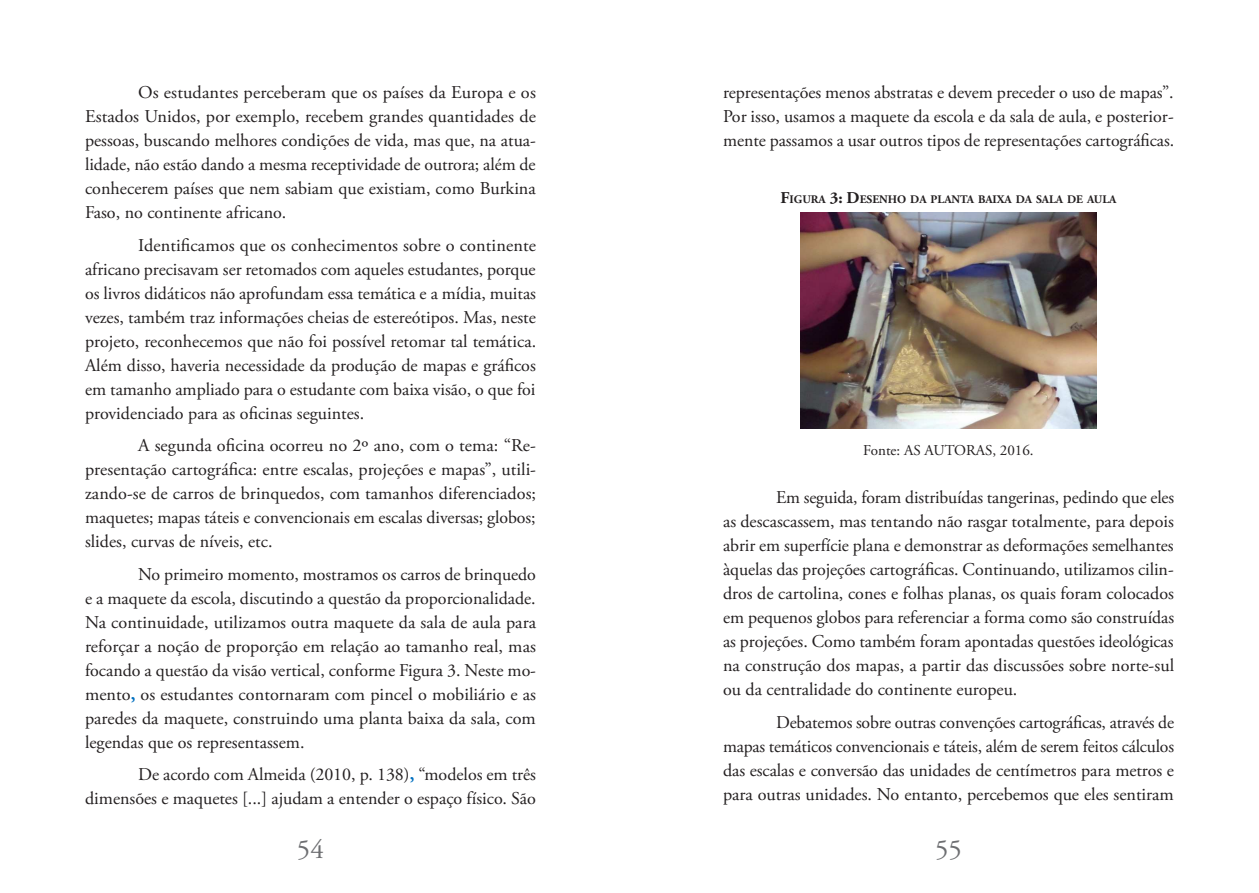
<style>
.page{position:relative;width:1259px;height:893px;background:#fff}
.page>*{position:absolute;margin:0;border:0;box-sizing:border-box;transform-origin:0 0}
.t1{font:27px "Adobe Garamond Pro";color:#6d6e71}
.t2{font:18px/24px "Adobe Garamond Pro";letter-spacing:-.005em;color:#231f20;text-align:justify}
.t3{font:15px "Adobe Garamond Pro";color:#231f20}
.t4{font:700 11.55px "Adobe Garamond Pro";color:#231f20}
.s1{font-weight:700;color:#0070c0}
.s2{font-size:16.5px}
</style>
<div class="page">
<img style="left:800px;top:213px;width:296px;height:215px">
<p class="t2" style="left:85px;top:81px;width:452px;text-indent:53px">Os estudantes perceberam que os países da Europa e os Estados Unidos, por exemplo, recebem grandes quantidades de pessoas, buscando melhores condições de vida, mas que, na atua&shy;lidade, não estão dando a mesma receptividade de outrora; além de conhecerem países que nem sabiam que existiam, como Burkina Faso, no continente africano.</p>
<p class="t2" style="left:85px;top:233px;width:452px;text-indent:53px">Identiicamos que os conhecimentos sobre o continente africano precisavam ser retomados com aqueles estudantes, porque os livros didáticos não aprofundam essa temática e a mídia, muitas vezes, também traz informações cheias de estereótipos. Mas, neste projeto, reconhecemos que não foi possível retomar tal temática.<br>Além disso, haveria necessidade da produção de mapas e gráicos em tamanho ampliado para o estudante com baixa visão, o que foi providenciado para as oicinas seguintes.</p>
<p class="t2" style="left:85px;top:434px;width:452px;text-indent:53px">A segunda oicina ocorreu no 2º ano, com o tema: “Re&shy;presentação cartográica: entre escalas, projeções e mapas”, utili&shy;zando-se de carros de brinquedos, com tamanhos diferenciados; maquetes; mapas táteis e convencionais em escalas diversas; globos; slides, curvas de níveis, etc.</p>
<p class="t2" style="left:85px;top:562px;width:453px;text-indent:53px">No primeiro momento, mostramos os carros de brinquedo e a maquete da escola, discutindo a questão da proporcionalidade.<br>Na continuidade, utilizamos outra maquete da sala de aula para reforçar a noção de proporção em relação ao tamanho real, mas focando a questão da visão vertical, conforme Figura 3. Neste mo&shy;mento<span class="s1">,</span> os estudantes contornaram com pincel o mobiliário e as paredes da maquete, construindo uma planta baixa da sala, com legendas que os representassem.</p>
<p class="t2" style="left:85px;top:763px;width:452px;text-align:right">De acordo com Almeida (2010, p. 138)<span class="s1">,</span> “modelos em três dimensões e maquetes [...] ajudam a entender o espaço físico. São</p>
<p class="t2" style="left:723px;top:81px;width:453px">representações menos abstratas e devem preceder o uso de mapas”.<br>Por isso, usamos a maquete da escola e da sala de aula, e posterior&shy;mente passamos a usar outros tipos de representações cartográicas.</p>
<p class="t4" style="left:780px;top:192px;width:337px"><span class="s2">F</span>IGURA <span class="s2">3: D</span>ESENHO DA PLANTA BAIXA DA SALA DE AULA</p>
<p class="t3" style="left:863px;top:442px;width:172px">Fonte: AS AUTORAS, 2016.</p>
<p class="t2" style="left:723px;top:486px;width:452px;text-indent:53px">Em seguida, foram distribuídas tangerinas, pedindo que eles as descascassem, mas tentando não rasgar totalmente, para depois abrir em superfície plana e demonstrar as deformações semelhantes àquelas das projeções cartográicas. Continuando, utilizamos cilin&shy;dros de cartolina, cones e folhas planas, os quais foram colocados em pequenos globos para referenciar a forma como são construídas as projeções. Como também foram apontadas questões ideológicas na construção dos mapas, a partir das discussões sobre norte-sul ou da centralidade do continente europeu.</p>
<p class="t2" style="left:723px;top:711px;width:452px;text-indent:53px">Debatemos sobre outras convenções cartográicas, através de mapas temáticos convencionais e táteis, além de serem feitos cálculos das escalas e conversão das unidades de centímetros para metros e para outras unidades. No entanto, percebemos que eles sentiram</p>
<h1 class="t1" style="left:297px;top:835px;width:28px">54</h1>
<h1 class="t1" style="left:935px;top:835px;width:28px">55</h1>
</div>
